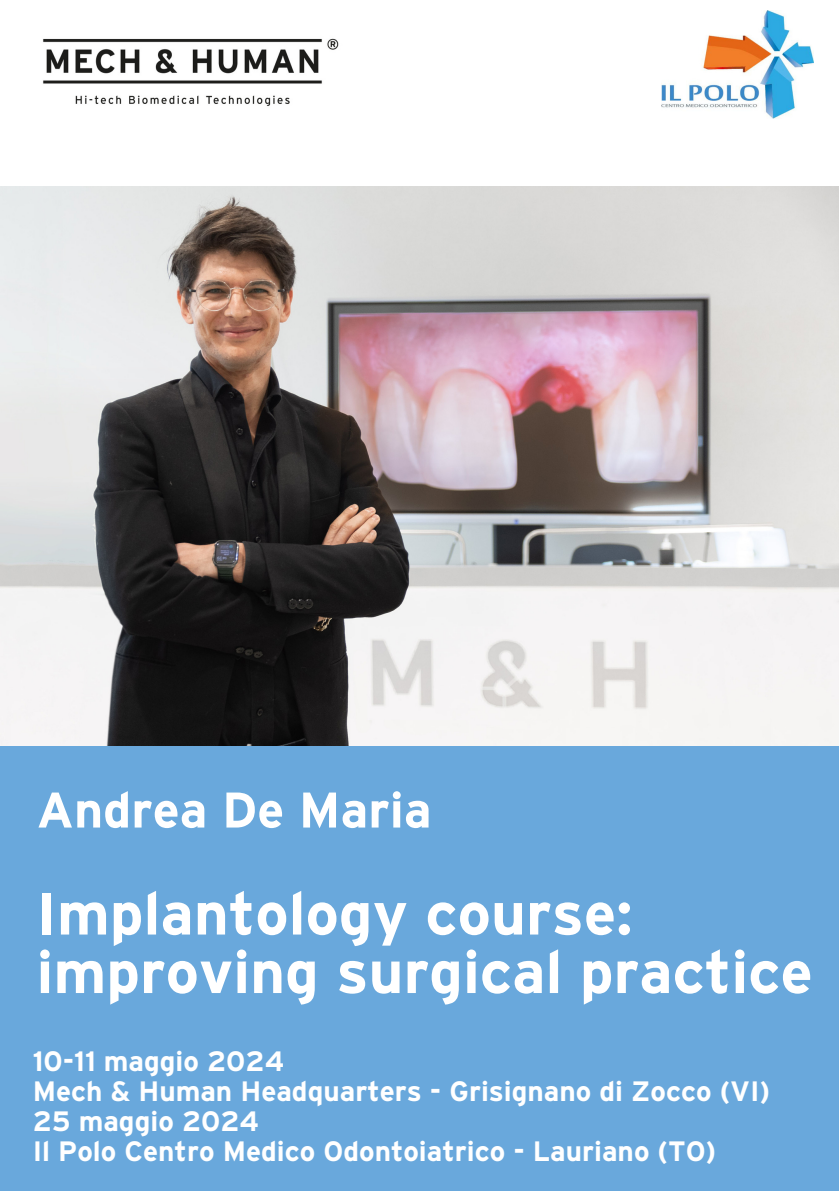
<style>
.page{position:relative;width:839px;height:1191px;background:#fff}
.page>*{position:absolute;margin:0;border:0;box-sizing:border-box;transform-origin:0 0}
.t1{font:700 60px "Interstate";color:#fff}
.t2{font:700 50px "Interstate";color:#fff}
.t3{font:700 28px "Interstate";color:#fff}
</style>
<div class="page">
<img style="left:0;top:187px;width:838px;height:559px">
<div style="left:0;top:746px;width:838px;height:445px;background:#69a8dc"></div>
<img style="left:43px;top:38px;width:296px;height:68px">
<img style="left:661px;top:11px;width:152px;height:108px">
<p class="t2" style="left:36px;top:782px;width:396px">Andrea De Maria</p>
<p class="t1" style="left:36px;top:880px;width:597px">Implantology course:</p>
<p class="t1" style="left:36px;top:938px;width:777px">improving surgical practice</p>
<p class="t3" style="left:33px;top:1045px;width:253px">10-11 maggio 2024</p>
<p class="t3" style="left:33px;top:1075px;width:738px">Mech &amp; Human Headquarters - Grisignano di Zocco (VI)</p>
<p class="t3" style="left:33px;top:1105px;width:228px">25 maggio 2024</p>
<p class="t3" style="left:33px;top:1135px;width:684px">Il Polo Centro Medico Odontoiatrico - Lauriano (TO)</p>
</div>
